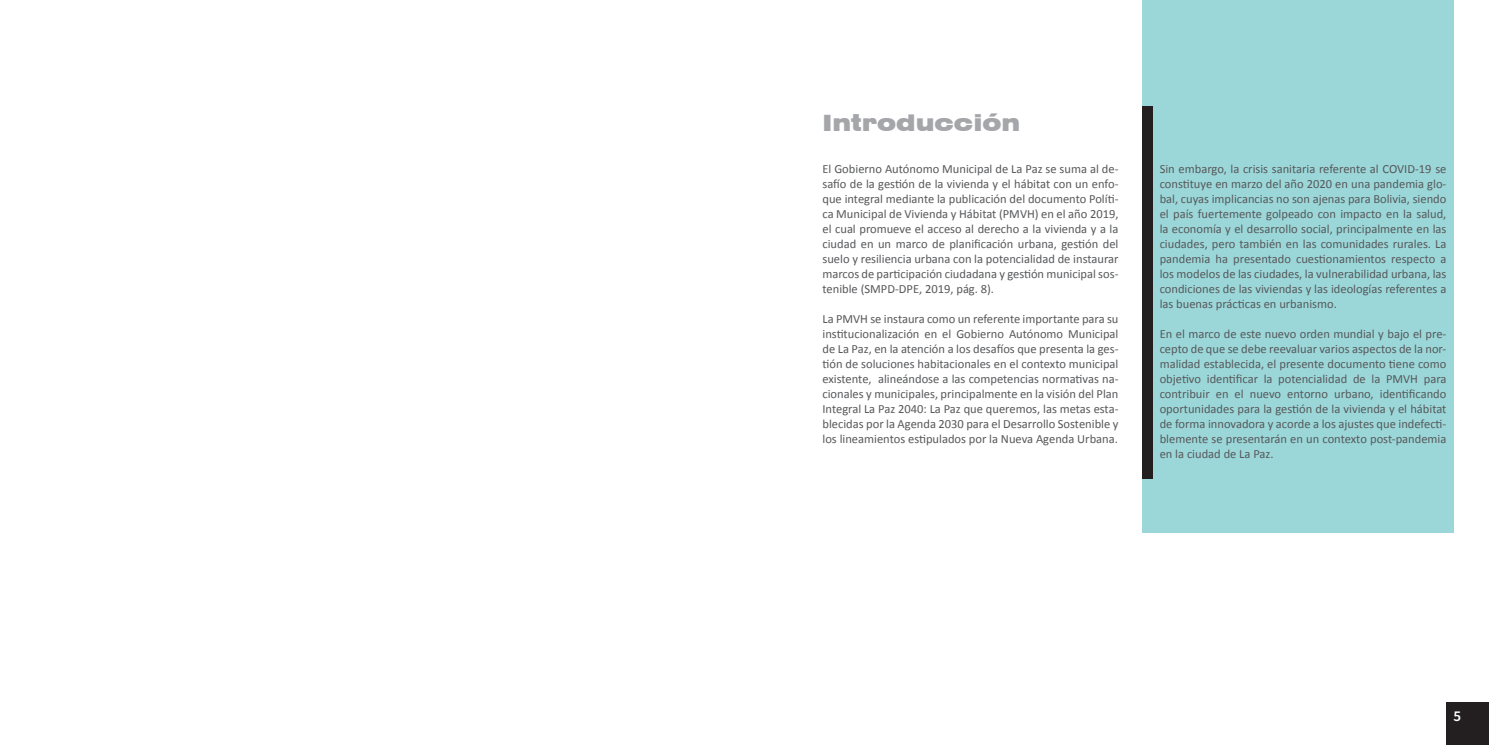
<style>
.page{position:relative;width:1489px;height:745px;background:#fff}
.page>*{position:absolute;margin:0;border:0;box-sizing:border-box;transform-origin:0 0}
._01_Párrafo_general{font:900 expanded 22.5px "Swiss 721 BT";color:#a5a6aa}
.t1{font:600 15px "Source Sans Pro";color:#fff}
._01_Párrafo_general-2{font:12.5px/15px "Calibri";color:#57585a;text-align:justify}
</style>
<div class="page">
<div style="left:1141px;top:0;width:312px;height:531px;background:#9bd7d9"></div>
<div style="left:1141px;top:106px;width:11px;height:372px;background:#231f20"></div>
<div style="left:1446px;top:702px;width:42px;height:42px;background:#231f20"></div>
<p class="_01_Párrafo_general" style="left:822px;top:109px;width:199px">Introducción</p>
<p class="_01_Párrafo_general-2" style="left:822px;top:161px;width:297px">El Gobierno Autónomo Municipal de La Paz se suma al de&shy;safío de la gestión de la vivienda y el hábitat con un enfo&shy;que integral mediante la publicación del documento Políti&shy;ca Municipal de Vivienda y Hábitat (PMVH) en el año 2019, el cual promueve el acceso al derecho a la vivienda y a la ciudad en un marco de planificación urbana, gestión del suelo y resiliencia urbana con la potencialidad de instaurar marcos de participación ciudadana y gestión municipal sos&shy;tenible (SMPD-DPE, 2019, pág. 8).</p>
<p class="_01_Párrafo_general-2" style="left:822px;top:311px;width:297px">La PMVH se instaura como un referente importante para su institucionalización en el Gobierno Autónomo Municipal de La Paz, en la atención a los desafíos que presenta la ges&shy;tión de soluciones habitacionales en el contexto municipal existente, alineándose a las competencias normativas na&shy;cionales y municipales, principalmente en la visión del Plan Integral La Paz 2040: La Paz que queremos, las metas esta&shy;blecidas por la Agenda 2030 para el Desarrollo Sostenible y los lineamientos estipulados por la Nueva Agenda Urbana.</p>
<p class="_01_Párrafo_general-2" style="left:1159px;top:161px;width:288px">Sin embargo, la crisis sanitaria referente al COVID-19 se constituye en marzo del año 2020 en una pandemia glo&shy;bal, cuyas implicancias no son ajenas para Bolivia, siendo el país fuertemente golpeado con impacto en la salud, la economía y el desarrollo social, principalmente en las ciudades, pero también en las comunidades rurales. La pandemia ha presentado cuestionamientos respecto a los modelos de las ciudades, la vulnerabilidad urbana, las condiciones de las viviendas y las ideologías referentes a las buenas prácticas en urbanismo.</p>
<p class="_01_Párrafo_general-2" style="left:1159px;top:326px;width:288px">En el marco de este nuevo orden mundial y bajo el pre&shy;cepto de que se debe reevaluar varios aspectos de la nor&shy;malidad establecida, el presente documento tiene como objetivo identificar la potencialidad de la PMVH para contribuir en el nuevo entorno urbano, identificando oportunidades para la gestión de la vivienda y el hábitat de forma innovadora y acorde a los ajustes que indefecti&shy;blemente se presentarán en un contexto post-pandemia en la ciudad de La Paz.</p>
<p class="t1" style="left:1453px;top:705px;width:9px">5</p>
</div>
